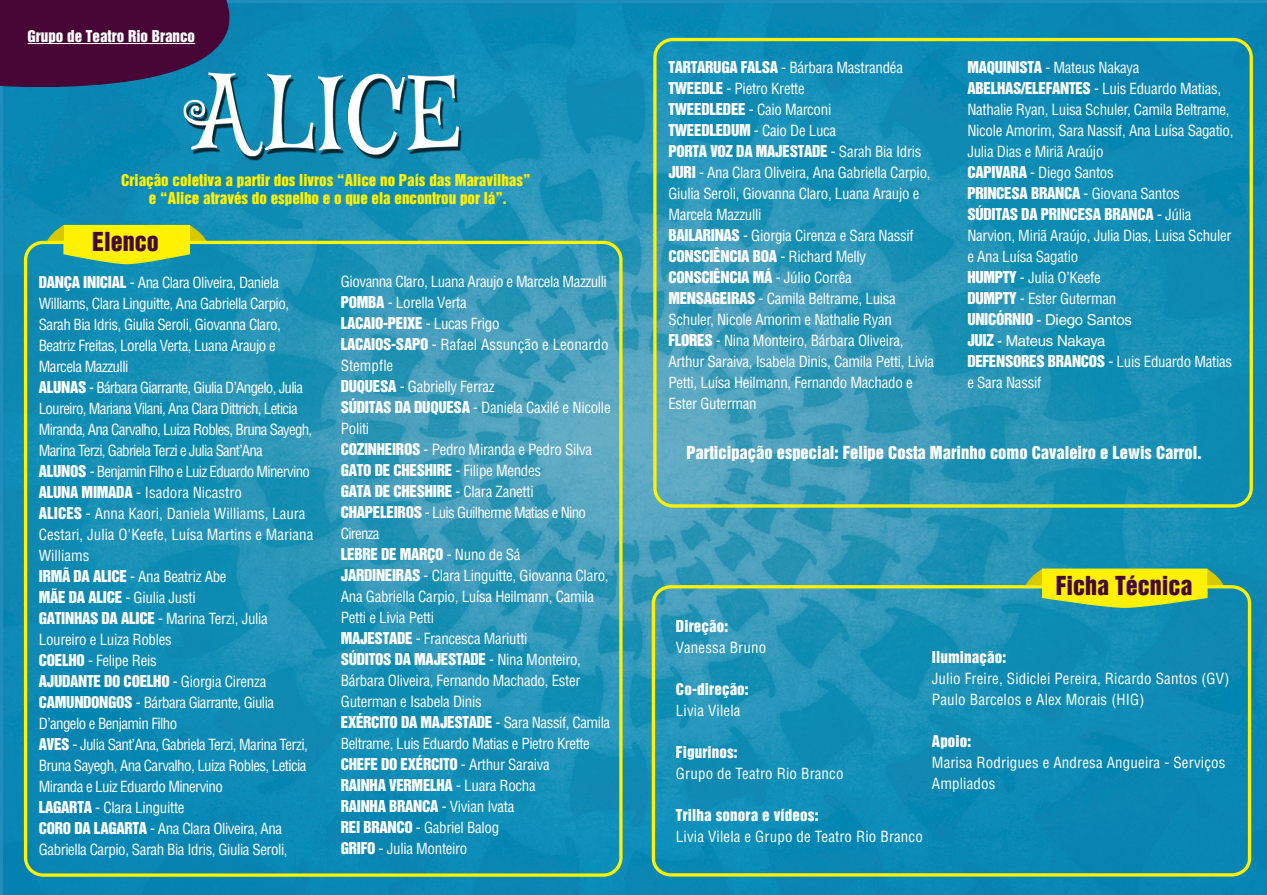
<style>
.page{position:relative;width:1267px;height:895px;background:#fff}
.page>*{position:absolute;margin:0;border:0;box-sizing:border-box;transform-origin:0 0}
.t1{font:24px "Helvetica Inserat";color:#460834}
.t2{font:16.5px "Helvetica Inserat";color:#fff}
.t3{font:condensed 15px/21px "Helvetica";letter-spacing:-.02em;color:#fff}
.t4{font:15px/21px "Helvetica Inserat";letter-spacing:-.02em;color:#fff}
.t5{font:condensed 15px/21px "Helvetica";letter-spacing:-.04em;color:#fff}
.t6{font:condensed 15px/21px "Helvetica";letter-spacing:.01em;color:#fff}
.t7{font:15px/18px "Helvetica Inserat";color:#fff101;text-align:center}
.t8{font:15px "Helvetica Inserat";letter-spacing:.01em;color:#fff}
.t9{font:condensed 15px/21px "Helvetica";letter-spacing:-.05em;color:#fff}
.t10{font:15px "Helvetica Inserat";color:#fff}
.s1{font-family:"Helvetica Inserat";font-stretch:normal}
.s2{font-family:"Helvetica";font-stretch:condensed}
.s3{font-stretch:normal}
</style>
<div class="page">
<img style="left:4px;top:3px;width:1262px;height:892px">
<svg style="left:47px;top:225px;width:159px;height:39px"></svg>
<div style="left:24px;top:241px;width:598px;height:635px;border:3px solid #fff101;border-radius:18px"></div>
<div style="left:651px;top:585px;width:599px;height:291px;border:3px solid #fff101;border-radius:17px"></div>
<svg style="left:1025px;top:568px;width:198px;height:40px"></svg>
<div style="left:653px;top:38px;width:599px;height:469px;border:3px solid #fff101;border-radius:18px"></div>
<img style="left:178px;top:59px;width:298px;height:109px">
<svg style="left:0;top:0;width:293px;height:105px"></svg>
<p class="t10" style="left:28px;top:27px;width:169px">Grupo de Teatro Rio Branco</p>
<p class="t7" style="left:121px;top:171px;width:411px">Criação coletiva a partir dos livros “Alice no País das Maravilhas” e “Alice através do espelho e o que ela encontrou por lá”.</p>
<h1 class="t1" style="left:92px;top:228px;width:68px">Elenco</h1>
<p class="t3" style="left:39px;top:272px;width:276px"><span class="s1">DANÇA INICIAL</span> - Ana Clara Oliveira, Daniela Williams, Clara Linguitte, Ana Gabriella Carpio, Sarah Bia Idris, Giulia Seroli, Giovanna Claro, Beatriz Freitas, Lorella Verta, Luana Araujo e Marcela Mazzulli<br><span class="s1">ALUNAS</span> - Bárbara Giarrante, Giulia D’Angelo, Julia Loureiro, Mariana Vilani, Ana Clara Dittrich, Leticia Miranda, Ana Carvalho, Luiza Robles, Bruna Sayegh, Marina Terzi, Gabriela Terzi e Julia Sant’Ana <span class="s1">ALUNOS</span> - Benjamin Filho e Luiz Eduardo Minervino <span class="s1">ALUNA MIMADA</span> - Isadora Nicastro<br><span class="s1">ALICES</span> - Anna Kaori, Daniela Williams, Laura Cestari, Julia O'Keefe, Luísa Martins e Mariana Williams<br><span class="s1">IRMÃ DA ALICE</span> - Ana Beatriz Abe<br><span class="s1">MÃE DA ALICE</span> - Giulia Justi<br><span class="s1">GATINHAS DA ALICE</span> - Marina Terzi, Julia Loureiro e Luiza Robles<br><span class="s1">COELHO</span> - Felipe Reis</p>
<p class="t4" style="left:39px;top:671px;width:229px">AJUDANTE DO COELHO <span class="s2">- Giorgia Cirenza</span></p>
<p class="t5" style="left:39px;top:692px;width:270px"><span class="s1">CAMUNDONGOS</span> - Bárbara Giarrante, Giulia D’angelo e Benjamin Filho<br><span class="s1">AVES</span> - Julia Sant’Ana, Gabriela Terzi, Marina Terzi, Bruna Sayegh, Ana Carvalho, Luiza Robles, Leticia Miranda e Luiz Eduardo Minervino<br><span class="s1">LAGARTA</span> - Clara Linguitte<br><span class="s1">CORO DA LAGARTA</span> - Ana Clara Oliveira, Ana Gabriella Carpio, Sarah Bia Idris, Giulia Seroli,</p>
<p class="t3" style="left:341px;top:271px;width:267px">Giovanna Claro, Luana Araujo e Marcela Mazzulli<br><span class="s1">POMBA</span> - Lorella Verta</p>
<p class="t4" style="left:341px;top:313px;width:160px">LACAIO-PEIXE <span class="s2">- Lucas Frigo</span></p>
<p class="t3" style="left:341px;top:334px;width:271px"><span class="s1">LACAIOS-SAPO</span> - Rafael Assunção e Leonardo<br>Stempfle<br><span class="s1">DUQUESA</span> - Gabrielly Ferraz<br><span class="s1">SÚDITAS DA DUQUESA</span> - Daniela Caxilé e Nicolle<br>Politi<br><span class="s1">COZINHEIROS</span> - Pedro Miranda e Pedro Silva</p>
<p class="t4" style="left:341px;top:460px;width:202px">GATO DE CHESHIRE <span class="s2">- Filipe Mendes<br></span>GATA DE CHESHIRE <span class="s2">- Clara Zanetti</span></p>
<p class="t9" style="left:341px;top:502px;width:247px"><span class="s1">CHAPELEIROS</span> - Luis Guilherme Matias e Nino<br>Cirenza</p>
<p class="t4" style="left:341px;top:544px;width:181px">LEBRE DE MARÇO <span class="s2">- Nuno de Sá</span></p>
<p class="t3" style="left:341px;top:565px;width:269px"><span class="s1">JARDINEIRAS</span> - Clara Linguitte, Giovanna Claro, Ana Gabriella Carpio, Luísa Heilmann, Camila Petti e Livia Petti<br><span class="s1">MAJESTADE</span> - Francesca Mariutti</p>
<p class="t4" style="left:341px;top:649px;width:242px">SÚDITOS DA MAJESTADE <span class="s2">- Nina Monteiro,</span></p>
<p class="t3" style="left:341px;top:670px;width:241px">Bárbara Oliveira, Fernando Machado, Ester<br>Guterman e Isabela Dinis</p>
<p class="t4" style="left:341px;top:712px;width:271px">EXÉRCITO DA MAJESTADE <span class="s2">- Sara Nassif, Camila</span></p>
<p class="t3" style="left:341px;top:733px;width:250px">Beltrame, Luis Eduardo Matias e Pietro Krette</p>
<p class="t4" style="left:341px;top:754px;width:210px">CHEFE DO EXÉRCITO <span class="s2">- Arthur Saraiva<br></span>RAINHA VERMELHA <span class="s2">- Luara Rocha<br></span>RAINHA BRANCA <span class="s2">- Vivian Ivata</span></p>
<p class="t3" style="left:341px;top:817px;width:160px"><span class="s1">REI BRANCO</span> - Gabriel Balog<br><span class="s1">GRIFO</span> - Julia Monteiro</p>
<p class="t3" style="left:668px;top:57px;width:236px"><span class="s1">TARTARUGA FALSA</span> - Bárbara Mastrandéa<br><span class="s1">TWEEDLE</span> - Pietro Krette<br><span class="s1">TWEEDLEDEE</span> - Caio Marconi<br><span class="s1">TWEEDLEDUM</span> - Caio De Luca</p>
<p class="t4" style="left:668px;top:141px;width:254px">PORTA VOZ DA MAJESTADE <span class="s2">- Sarah Bia Idris</span></p>
<p class="t3" style="left:668px;top:162px;width:264px"><span class="s1">JURI</span> - Ana Clara Oliveira, Ana Gabriella Carpio, Giulia Seroli, Giovanna Claro, Luana Araujo e Marcela Mazzulli<br><span class="s1">BAILARINAS</span> - Giorgia Cirenza e Sara Nassif</p>
<p class="t4" style="left:668px;top:246px;width:199px">CONSCIÊNCIA BOA <span class="s2">- Richard Melly<br></span>CONSCIÊNCIA MÁ <span class="s2">- Júlio Corrêa</span></p>
<p class="t3" style="left:668px;top:288px;width:267px"><span class="s1">MENSAGEIRAS</span> - Camila Beltrame, Luisa Schuler, Nicole Amorim e Nathalie Ryan <span class="s1">FLORES</span> - Nina Monteiro, Bárbara Oliveira, Arthur Saraiva, Isabela Dinis, Camila Petti, Livia Petti, Luísa Heilmann, Fernando Machado e Ester Guterman</p>
<p class="t3" style="left:967px;top:57px;width:268px"><span class="s1">MAQUINISTA</span> - Mateus Nakaya <span class="s1">ABELHAS/ELEFANTES</span> - Luis Eduardo Matias, Nathalie Ryan, Luisa Schuler, Camila Beltrame, Nicole Amorim, Sara Nassif, Ana Luísa Sagatio, Julia Dias e Miriã Araújo<br><span class="s1">CAPIVARA</span> - Diego Santos</p>
<p class="t4" style="left:967px;top:183px;width:225px">PRINCESA BRANCA <span class="s2">- Giovana Santos<br></span>SÚDITAS DA PRINCESA BRANCA <span class="s2">- Júlia</span></p>
<p class="t3" style="left:967px;top:225px;width:266px">Narvion, Miriã Araújo, Julia Dias, Luisa Schuler e Ana Luísa Sagatio<br><span class="s1">HUMPTY</span> - Julia O’Keefe<br><span class="s1">DUMPTY</span> - Ester Guterman<br><span class="s1">UNICÓRNIO</span> <span class="s3">- Diego Santos<br></span><span class="s1">JUIZ</span> <span class="s3">- Mateus Nakaya<br></span><span class="s1">DEFENSORES BRANCOS</span> - Luis Eduardo Matias e Sara Nassif</p>
<p class="t2" style="left:686px;top:442px;width:516px">Participação especial: Felipe Costa Marinho como Cavaleiro e Lewis Carrol.</p>
<p class="t8" style="left:676px;top:616px;width:54px">Direção:</p>
<p class="t6" style="left:676px;top:636px;width:92px">Vanessa Bruno</p>
<p class="t8" style="left:676px;top:679px;width:74px">Co-direção:</p>
<p class="t6" style="left:676px;top:699px;width:66px">Livia Vilela</p>
<p class="t8" style="left:676px;top:742px;width:63px">Figurinos:</p>
<p class="t6" style="left:676px;top:762px;width:169px">Grupo de Teatro Rio Branco</p>
<p class="t8" style="left:676px;top:805px;width:144px">Trilha sonora e vídeos:</p>
<p class="t6" style="left:676px;top:825px;width:248px">Livia Vilela e Grupo de Teatro Rio Branco</p>
<h1 class="t1" style="left:1055px;top:571px;width:138px">Ficha Técnica</h1>
<p class="t8" style="left:931px;top:648px;width:76px">Iluminação:</p>
<p class="t6" style="left:931px;top:668px;width:299px">Julio Freire, Sidiclei Pereira, Ricardo Santos (GV)<br>Paulo Barcelos e Alex Morais (HIG)</p>
<p class="t4" style="left:931px;top:731px;width:41px">Apoio:</p>
<p class="t6" style="left:931px;top:752px;width:295px">Marisa Rodrigues e Andresa Angueira - Serviços<br>Ampliados</p>
</div>
